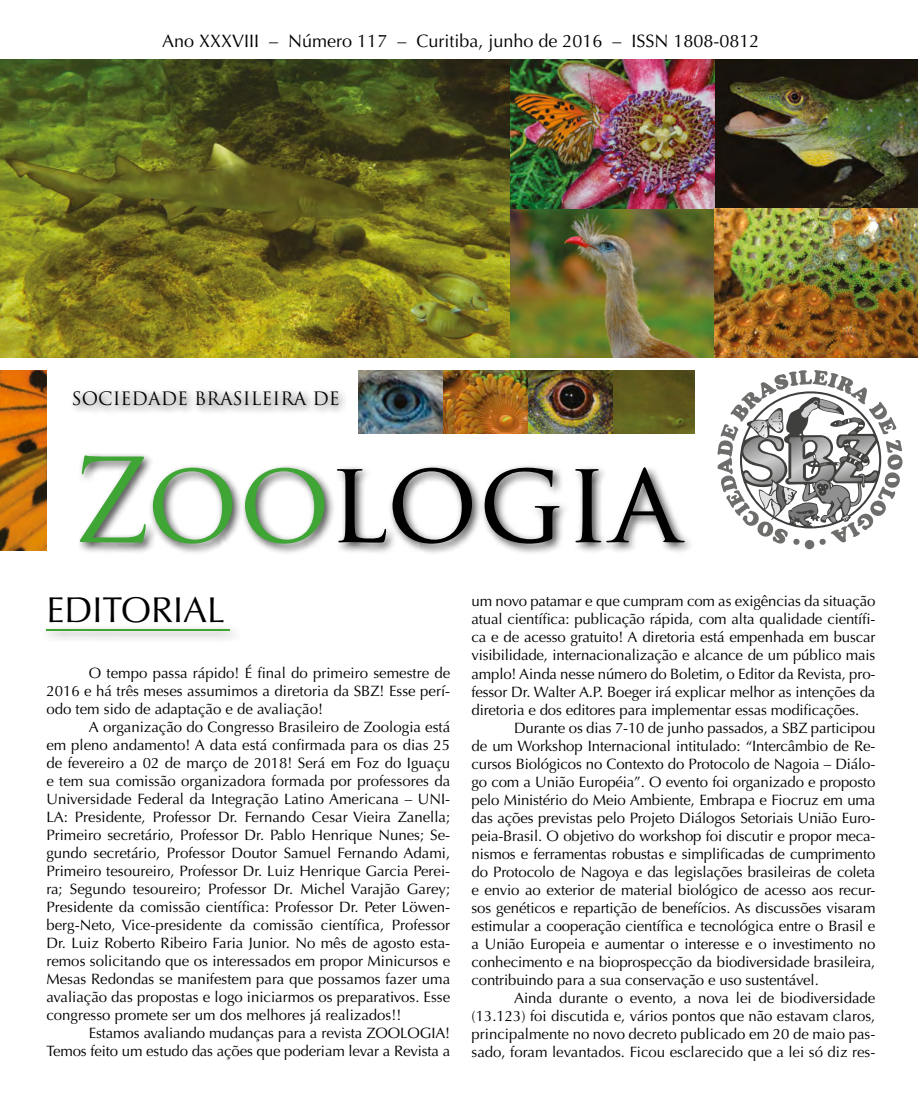
<style>
.page{position:relative;width:918px;height:1106px;background:#fff}
.page>*{position:absolute;margin:0;border:0;box-sizing:border-box;transform-origin:0 0}
.t1{font:114px "Trajan Pro";color:#000}
.t2{font:36px "Optima";color:#000}
.t3{font:18px "Optima";color:#000}
.t4{font:18px "Trajan Pro";color:#000}
.t5{font:15px/18px "Optima";letter-spacing:-.01em;color:#000;text-align:justify}
.s1{color:#3fa535}
</style>
<div class="page">
<img style="left:0;top:60px;width:918px;height:297px">
<div style="left:69px;top:386px;width:627px;height:169px;background:#000;opacity:.75"></div>
<img style="left:0;top:370px;width:46px;height:180px">
<img style="left:358px;top:370px;width:336px;height:64px">
<svg style="left:718px;top:370px;width:185px;height:179px"></svg>
<div style="left:41px;top:624px;width:199px;height:18px;background:#000;opacity:.55"></div>
<hr style="left:46px;top:629px;width:184px;height:2px;background:#3fa535">
<p class="t3" style="left:162px;top:31px;width:599px">Ano XXXVIII – Número 117 – Curitiba, junho de 2016 – ISSN 1808-0812</p>
<p class="t4" style="left:72px;top:387px;width:270px">SOCIEDADE BRASILEIRA DE</p>
<h1 class="t1" style="left:72px;top:428px;width:610px"><span class="s1">Zoo</span>logia</h1>
<h2 class="t2" style="left:46px;top:588px;width:180px">EDITORIAL</h2>
<p class="t5" style="left:46px;top:664px;width:405px;text-indent:43px">O tempo passa rápido! É final do primeiro semestre de 2016 e há três meses assumimos a diretoria da SBZ! Esse perí&shy;odo tem sido de adaptação e de avaliação!</p>
<p class="t5" style="left:46px;top:718px;width:405px;text-indent:43px">A organização do Congresso Brasileiro de Zoologia está em pleno andamento! A data está confirmada para os dias 25 de fevereiro a 02 de março de 2018! Será em Foz do Iguaçu e tem sua comissão organizadora formada por professores da Universidade Federal da Integração Latino Americana – UNI-LA: Presidente, Professor Dr. Fernando Cesar Vieira Zanella; Primeiro secretário, Professor Dr. Pablo Henrique Nunes; Se&shy;gundo secretário, Professor Doutor Samuel Fernando Adami, Primeiro tesoureiro, Professor Dr. Luiz Henrique Garcia Perei&shy;ra; Segundo tesoureiro; Professor Dr. Michel Varajão Garey; Presidente da comissão científica: Professor Dr. Peter Löwen&shy;berg-Neto, Vice-presidente da comissão científica, Professor Dr. Luiz Roberto Ribeiro Faria Junior. No mês de agosto esta&shy;remos solicitando que os interessados em propor Minicursos e Mesas Redondas se manifestem para que possamos fazer uma avaliação das propostas e logo iniciarmos os preparativos. Esse congresso promete ser um dos melhores já realizados!!</p>
<p class="t5" style="left:46px;top:1024px;width:405px;text-align:right">Estamos avaliando mudanças para a revista ZOOLOGIA!<br>Temos feito um estudo das ações que poderiam levar a Revista a</p>
<p class="t5" style="left:472px;top:592px;width:405px">um novo patamar e que cumpram com as exigências da situação atual científica: publicação rápida, com alta qualidade científi&shy;ca e de acesso gratuito! A diretoria está empenhada em buscar visibilidade, internacionalização e alcance de um público mais amplo! Ainda nesse número do Boletim, o Editor da Revista, pro&shy;fessor Dr. Walter A.P. Boeger irá explicar melhor as intenções da diretoria e dos editores para implementar essas modificações.</p>
<p class="t5" style="left:472px;top:718px;width:405px;text-indent:43px">Durante os dias 7-10 de junho passados, a SBZ participou de um Workshop Internacional intitulado: “Intercâmbio de Re&shy;cursos Biológicos no Contexto do Protocolo de Nagoia – Diálo&shy;go com a União Européia”. O evento foi organizado e proposto pelo Ministério do Meio Ambiente, Embrapa e Fiocruz em uma das ações previstas pelo Projeto Diálogos Setoriais União Euro&shy;peia-Brasil. O objetivo do workshop foi discutir e propor meca&shy;nismos e ferramentas robustas e simplificadas de cumprimento do Protocolo de Nagoya e das legislações brasileiras de coleta e envio ao exterior de material biológico de acesso aos recur&shy;sos genéticos e repartição de benefícios. As discussões visaram estimular a cooperação científica e tecnológica entre o Brasil e a União Europeia e aumentar o interesse e o investimento no conhecimento e na bioprospecção da biodiversidade brasileira, contribuindo para a sua conservação e uso sustentável.</p>
<p class="t5" style="left:472px;top:988px;width:405px;text-indent:43px">Ainda durante o evento, a nova lei de biodiversidade (13.123) foi discutida e, vários pontos que não estavam claros, principalmente no novo decreto publicado em 20 de maio pas&shy;sado, foram levantados. Ficou esclarecido que a lei só diz res-</p>
</div>
